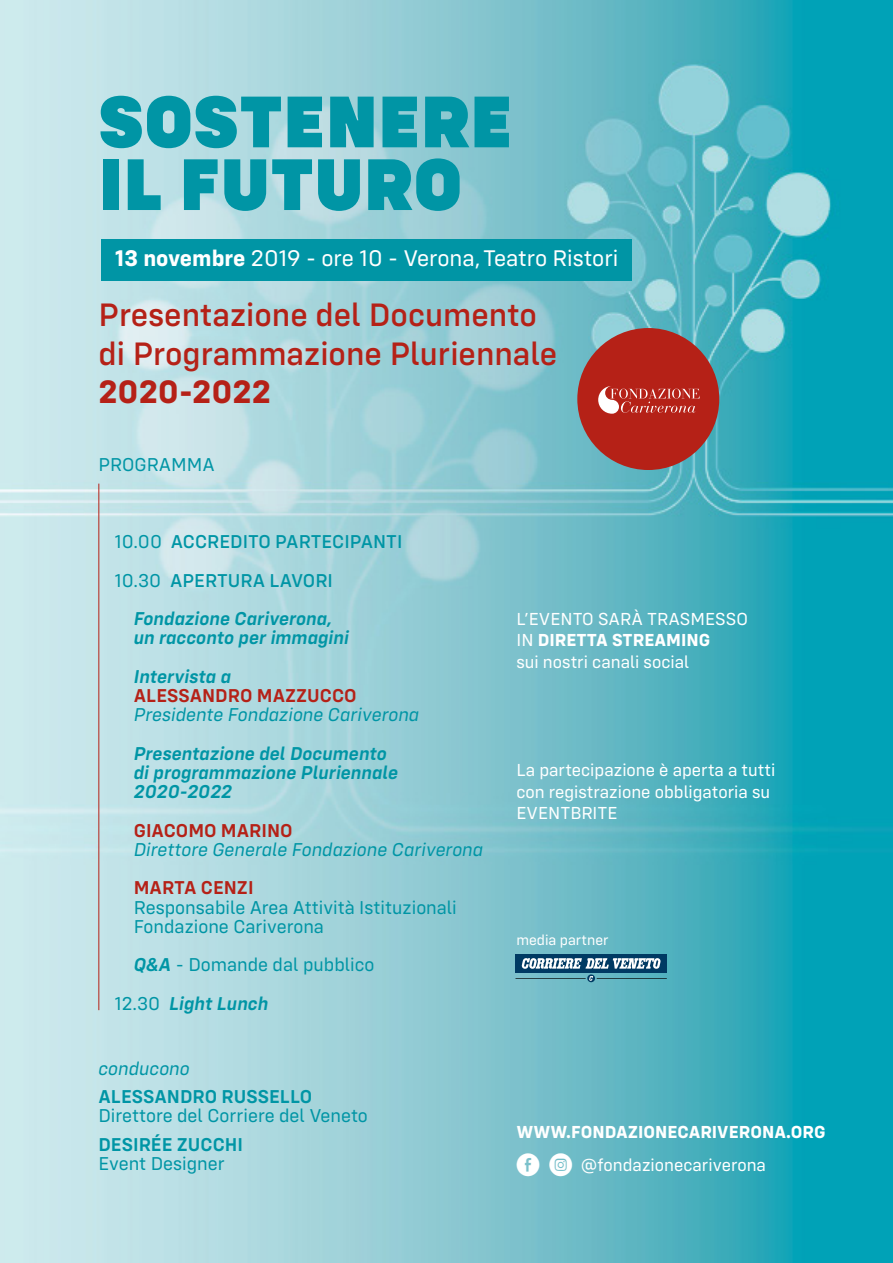
<style>
.page{position:relative;width:893px;height:1263px;background:#fff}
.page>*{position:absolute;margin:0;border:0;box-sizing:border-box;transform-origin:0 0}
.t1{font:900 75.6px/62.7px "Config";color:#0095a5}
.t2{font:500 33.6px/38.4px "Config";color:#b52117}
.t3{font:700 33.6px "Config";color:#b52117}
.t4{font:23.4px "Config";color:#fff}
.t5{font:19.2px/19.2px "Config";color:#0095a5}
.t6{font:italic 600 19.2px/19.2px "Config";color:#0095a5}
.t7{font:italic 19.2px "Config";color:#0095a5}
.t8{font:500 19.2px "Config";color:#0095a5}
.t9{font:600 19.2px "Config";color:#b52117}
.t10{font:600 19.2px "Config";color:#0095a5}
.t11{font:18px/21.6px "Config";color:#fff}
.t12{font:700 18px/33px "Config";color:#fff}
.t13{font:15px "Config";color:#fff}
.s1{font-weight:700}
.s2{font-weight:400}
.s3{font-weight:600;font-style:italic}
.s4{font-family:"Social Media Circled";font-weight:400;font-size:22.5px}
</style>
<div class="page">
<img style="left:0;top:0;width:892px;height:1263px">
<div style="left:101px;top:239px;width:531px;height:41px;background:#0095a5"></div>
<div style="left:577px;top:328px;width:142px;height:142px;background:#b52117;border-radius:50%"></div>
<svg style="left:598px;top:386px;width:102px;height:28px"></svg>
<hr style="left:98px;top:484px;width:1px;height:526px;background:#b52117">
<div style="left:515px;top:954px;width:152px;height:19px;background:#003a63"></div>
<svg style="left:587px;top:974px;width:8px;height:8px"></svg>
<svg style="left:515px;top:976px;width:152px;height:5px"></svg>
<svg style="left:521px;top:958px;width:140px;height:11px"></svg>
<h1 class="t1" style="left:98px;top:89px;width:416px">SOSTENERE<br>IL FUTURO</h1>
<p class="t4" style="left:115px;top:245px;width:505px"><span class="s1">13 novembre</span> 2019 - ore 10 - Verona, Teatro Ristori</p>
<h2 class="t2" style="left:98px;top:295px;width:460px">Presentazione del Documento di Programmazione Pluriennale</h2>
<h2 class="t3" style="left:98px;top:371px;width:174px">2020-2022</h2>
<p class="t5" style="left:98px;top:455px;width:118px">PROGRAMMA</p>
<p class="t8" style="left:114px;top:530px;width:289px"><span class="s2">10.00</span> ACCREDITO PARTECIPANTI</p>
<p class="t8" style="left:114px;top:569px;width:220px"><span class="s2">10.30</span> APERTURA LAVORI</p>
<p class="t6" style="left:134px;top:609px;width:200px">Fondazione Cariverona,</p>
<p class="t6" style="left:134px;top:618px;width:217px;line-height:38.5px">un racconto per immagini<br>Intervista a</p>
<p class="t9" style="left:134px;top:684px;width:224px">ALESSANDRO MAZZUCCO</p>
<p class="t7" style="left:134px;top:704px;width:287px">Presidente Fondazione Cariverona</p>
<p class="t6" style="left:134px;top:743px;width:266px">Presentazione del Documento di programmazione Pluriennale<br>2020-2022</p>
<p class="t9" style="left:134px;top:819px;width:160px">GIACOMO MARINO</p>
<p class="t7" style="left:134px;top:838px;width:351px">Direttore Generale Fondazione Cariverona</p>
<p class="t9" style="left:134px;top:877px;width:121px">MARTA CENZI</p>
<p class="t5" style="left:134px;top:897px;width:325px">Responsabile Area Attività Istituzionali<br>Fondazione Cariverona</p>
<p class="t5" style="left:114px;top:945px;width:261px;line-height:38.5px;text-indent:19px"><span class="s3">Q&amp;A</span> - Domande dal pubblico<br>12.30 <span class="s3">Light Lunch</span></p>
<p class="t7" style="left:98px;top:1057px;width:93px">conducono</p>
<p class="t10" style="left:98px;top:1085px;width:215px">ALESSANDRO RUSSELLO</p>
<p class="t5" style="left:98px;top:1106px;width:271px">Direttore del Corriere del Veneto</p>
<p class="t10" style="left:98px;top:1133px;width:146px">DESIRÉE ZUCCHI</p>
<p class="t5" style="left:98px;top:1154px;width:128px">Event Designer</p>
<p class="t11" style="left:516px;top:608px;width:233px">L’EVENTO SARÀ TRASMESSO<br>IN <span class="s1">DIRETTA STREAMING<br></span>sui nostri canali social</p>
<p class="t11" style="left:516px;top:759px;width:261px">La partecipazione è aperta a tutti con registrazione obbligatoria su<br>EVENTBRITE</p>
<p class="t13" style="left:516px;top:931px;width:94px">media partner</p>
<p class="t12" style="left:516px;top:1115px;width:311px">WWW.FONDAZIONECARIVERONA.ORG<br><span class="s4">E Q</span> <span class="s2">@fondazionecariverona</span></p>
</div>
